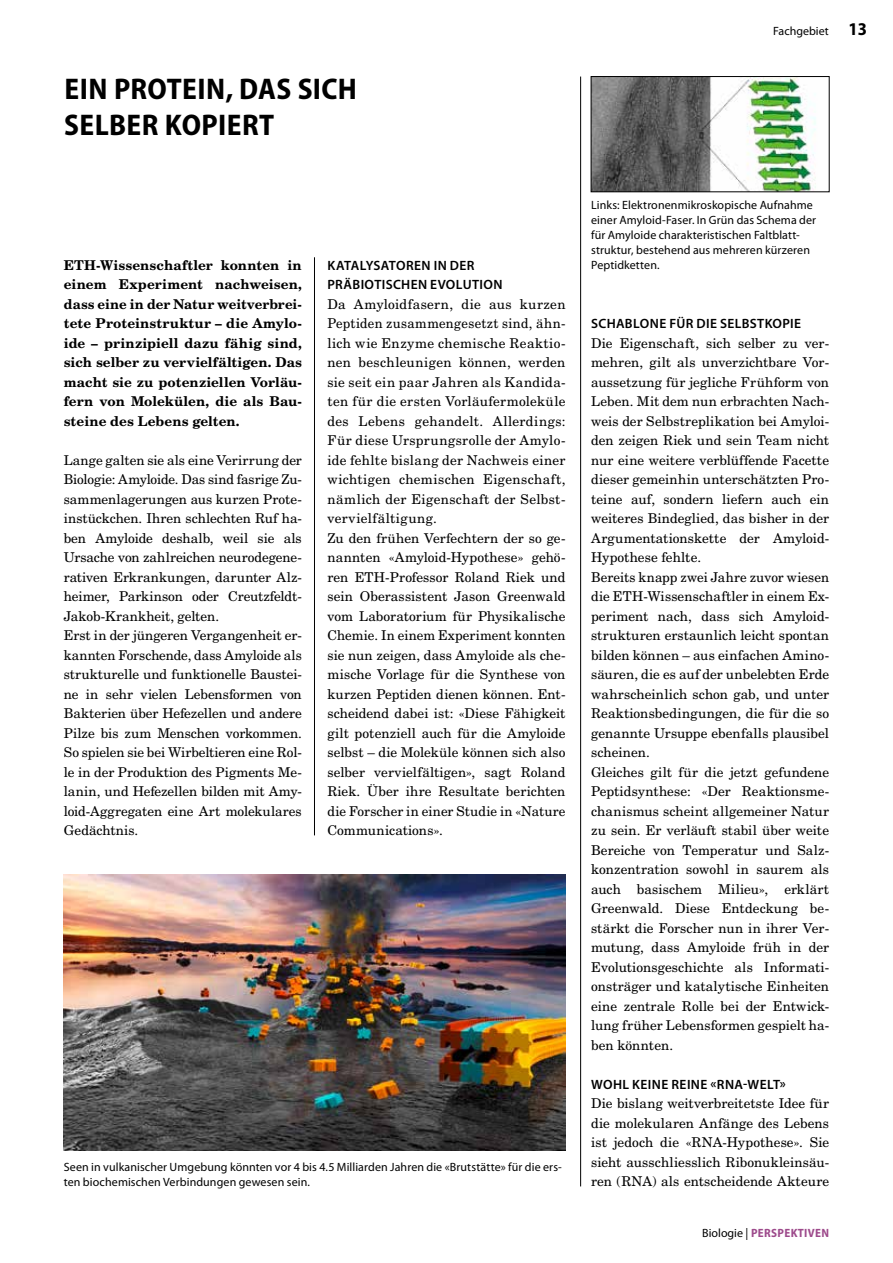
<style>
.page{position:relative;width:893px;height:1263px;background:#fff}
.page>*{position:absolute;margin:0;border:0;box-sizing:border-box;transform-origin:0 0}
.t1{font:700 semi-condensed 30px/36px "Myriad Pro";letter-spacing:.015em;color:#000}
.t2{font:700 semi-condensed 18px "Myriad Pro";color:#000}
.t3{font:13.5px/19.5px "New Century Schlbk LT Std";letter-spacing:.005em;color:#000}
.t4{font:700 13.5px/19.5px "New Century Schlbk LT Std";color:#000;text-align:justify}
.t5{font:600 13.5px/19.5px "Myriad Pro";letter-spacing:.03em;color:#000}
.t6{font:12px/15px "Myriad Pro";letter-spacing:.01em;color:#000}
.t7{font:700 semi-condensed 12px "Myriad Pro";letter-spacing:.03em;color:#9d4a8b}
.s1{font-weight:400;font-stretch:normal;color:#000}
</style>
<div class="page">
<hr style="left:580px;top:77px;width:1px;height:1109px;background:#000">
<hr style="left:314px;top:257px;width:1px;height:578px;background:#000">
<img style="left:64px;top:874px;width:502px;height:276px">
<img style="left:593px;top:78px;width:223px;height:112px">
<div style="left:591px;top:76px;width:238px;height:116px;border:1px solid #000"></div>
<h1 class="t1" style="left:64px;top:70px;width:294px">EIN PROTEIN, DAS SICH<br>SELBER KOPIERT</h1>
<p class="t6" style="left:773px;top:23px;width:57px">Fachgebiet</p>
<h2 class="t2" style="left:849px;top:17px;width:20px">13</h2>
<p class="t4" style="left:64px;top:255px;width:240px">ETH-Wissenschaftler konnten in einem Experiment nachweisen, dass eine in der Natur weitverbrei&shy;tete Proteinstruktur – die Amylo&shy;ide – prinzipiell dazu fähig sind, sich selber zu vervielfältigen. Das macht sie zu potenziellen Vorläu&shy;fern von Molekülen, die als Bau&shy;steine des Lebens gelten.</p>
<p class="t3" style="left:64px;top:450px;width:240px">Lange galten sie als eine Verirrung der Biologie: Amyloide. Das sind fasrige Zu&shy;sammenlagerungen aus kurzen Prote&shy;instückchen. Ihren schlechten Ruf ha&shy;ben Amyloide deshalb, weil sie als Ursache von zahlreichen neurodegene&shy;rativen Erkrankungen, darunter Alz&shy;heimer, Parkinson oder Creutzfeldt-Jakob-Krankheit, gelten.<br>Erst in der jüngeren Vergangenheit er&shy;kannten Forschende, dass Amyloide als strukturelle und funktionelle Baustei&shy;ne in sehr vielen Lebensformen von Bakterien über Hefezellen und andere Pilze bis zum Menschen vorkommen.<br>So spielen sie bei Wirbeltieren eine Rol&shy;le in der Produktion des Pigments Me&shy;lanin, und Hefezellen bilden mit Amy&shy;loid-Aggregaten eine Art molekulares Gedächtnis.</p>
<p class="t5" style="left:328px;top:255px;width:176px">KATALYSATOREN IN DER<br>PRÄBIOTISCHEN EVOLUTION</p>
<p class="t3" style="left:327px;top:294px;width:240px">Da Amyloidfasern, die aus kurzen Peptiden zusammengesetzt sind, ähn&shy;lich wie Enzyme chemische Reaktio&shy;nen beschleunigen können, werden sie seit ein paar Jahren als Kandida&shy;ten für die ersten Vorläufermoleküle des Lebens gehandelt. Allerdings:<br>Für diese Ursprungsrolle der Amylo&shy;ide fehlte bislang der Nachweis einer wichtigen chemischen Eigenschaft, nämlich der Eigenschaft der Selbst&shy;vervielfältigung.<br>Zu den frühen Verfechtern der so ge&shy;nannten «Amyloid-Hypothese» gehö&shy;ren ETH-Professor Roland Riek und sein Oberassistent Jason Greenwald vom Laboratorium für Physikalische Chemie. In einem Experiment konnten sie nun zeigen, dass Amyloide als che&shy;mische Vorlage für die Synthese von kurzen Peptiden dienen können. Ent&shy;scheidend dabei ist: «Diese Fähigkeit gilt potenziell auch für die Amyloide selbst – die Moleküle können sich also selber vervielfältigen», sagt Roland Riek. Über ihre Resultate berichten die Forscher in einer Studie in «Nature Communications».</p>
<p class="t6" style="left:64px;top:1160px;width:500px">Seen in vulkanischer Umgebung könnten vor 4 bis 4.5 Milliarden Jahren die «Brutstätte» für die ers&shy;ten biochemischen Verbindungen gewesen sein.</p>
<p class="t6" style="left:591px;top:198px;width:227px">Links: Elektronenmikroskopische Aufnahme einer Amyloid-Faser. In Grün das Schema der für Amyloide charakteristischen Faltblatt&shy;struktur, bestehend aus mehreren kürzeren Peptidketten.</p>
<p class="t5" style="left:591px;top:314px;width:211px">SCHABLONE FÜR DIE SELBSTKOPIE</p>
<p class="t3" style="left:591px;top:333px;width:240px">Die Eigenschaft, sich selber zu ver&shy;mehren, gilt als unverzichtbare Vor&shy;aussetzung für jegliche Frühform von Leben. Mit dem nun erbrachten Nach&shy;weis der Selbstreplikation bei Amyloi&shy;den zeigen Riek und sein Team nicht nur eine weitere verblüffende Facette dieser gemeinhin unterschätzten Pro&shy;teine auf, sondern liefern auch ein weiteres Bindeglied, das bisher in der Argumentationskette der Amyloid-Hypothese fehlte.<br>Bereits knapp zwei Jahre zuvor wiesen die ETH-Wissenschaftler in einem Ex&shy;periment nach, dass sich Amyloid&shy;strukturen erstaunlich leicht spontan bilden können – aus einfachen Amino&shy;säuren, die es auf der unbelebten Erde wahrscheinlich schon gab, und unter Reaktionsbedingungen, die für die so genannte Ursuppe ebenfalls plausibel scheinen.<br>Gleiches gilt für die jetzt gefundene Peptidsynthese: «Der Reaktionsme&shy;chanismus scheint allgemeiner Natur zu sein. Er verläuft stabil über weite Bereiche von Temperatur und Salz&shy;konzentration sowohl in saurem als auch basischem Milieu», erklärt Greenwald. Diese Entdeckung be&shy;stärkt die Forscher nun in ihrer Ver&shy;mutung, dass Amyloide früh in der Evolutionsgeschichte als Informati&shy;onsträger und katalytische Einheiten eine zentrale Rolle bei der Entwick&shy;lung früher Lebensformen gespielt ha&shy;ben könnten.</p>
<p class="t5" style="left:591px;top:1074px;width:196px">WOHL KEINE REINE «RNA-WELT»</p>
<p class="t3" style="left:591px;top:1094px;width:240px;text-align:justify">Die bislang weitverbreitetste Idee für die molekularen Anfänge des Lebens ist jedoch die «RNA-Hypothese». Sie sieht ausschliesslich Ribonukleinsäu&shy;ren (RNA) als entscheidende Akteure</p>
<p class="t7" style="left:702px;top:1225px;width:128px"><span class="s1">Biologie |</span> PERSPEKTIVEN</p>
</div>
